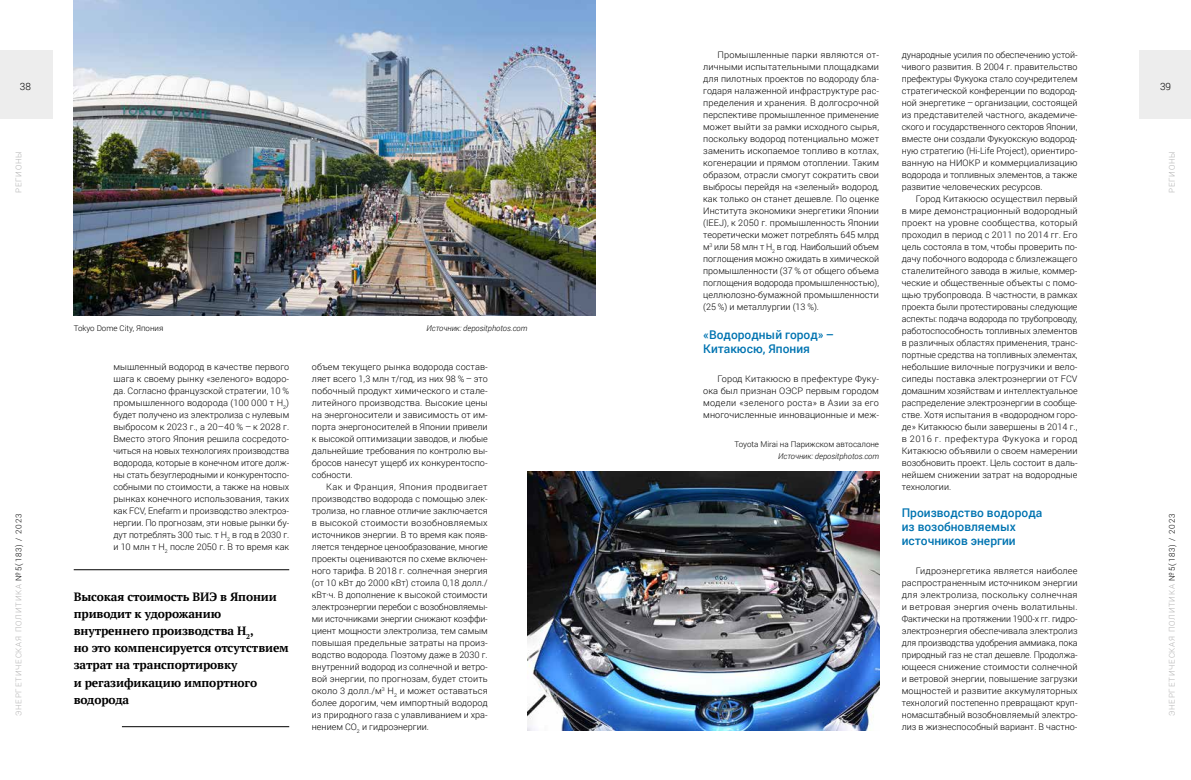
<style>
.page{position:relative;width:1191px;height:780px;background:#fff}
.page>*{position:absolute;margin:0;border:0;box-sizing:border-box;transform-origin:0 0}
.t1{font:700 12px/17px "PT Serif";letter-spacing:-.01em;color:#000}
.t2{font:500 12px/14.4px "Roboto";color:#0074b1}
.t3{font:300 10px "Roboto";color:#000}
.t4{font:300 9px/12px "Roboto";color:#000;text-align:justify}
.t5{font:300 8px "Roboto";letter-spacing:.1em;color:#b3b2b2}
.t6{font:300 8px "Roboto";color:#000}
.t7{font:italic 300 8px "Roboto";color:#000}
.t8{font:300 8px "Roboto";letter-spacing:.1em;color:#b0b0b0}
.s1{color:#000}
</style>
<div class="page">
<div style="left:1139px;top:51px;width:52px;height:68px;background:#ededed"></div>
<div style="left:0;top:51px;width:52px;height:68px;background:#ededed"></div>
<hr style="left:74px;top:569px;width:215px;height:1px;background:#000">
<hr style="left:122px;top:726px;width:167px;height:1px;background:#000">
<img style="left:74px;top:0;width:521px;height:315px">
<img style="left:527px;top:471px;width:352px;height:259px">
<p class="t4" style="left:901px;top:48px;width:177px">дународные усилия по обеспечению устой&shy;чивого развития. В 2004 г. правительство префектуры Фукуока стало соучредителем стратегической конференции по водород&shy;ной энергетике – организации, состоящей из представителей частного, академиче&shy;ского и государственного секторов Японии, вместе они создали Фукуокскую водород&shy;ную стратегию (Нi-Life Project), ориентиро&shy;ванную на НИОКР и коммерциализацию водорода и топливных элементов, а также развитие человеческих ресурсов.</p>
<p class="t4" style="left:901px;top:192px;width:177px;text-indent:14px">Город Китакюсю осуществил первый в мире демонстрационный водородный проект на уровне сообщества, который проходил в период с 2011 по 2014 гг. Его цель состояла в том, чтобы проверить по&shy;дачу побочного водорода с близлежащего сталелитейного завода в жилые, коммер&shy;ческие и общественные объекты с помо&shy;щью трубопровода. В частности, в рамках проекта были протестированы следующие аспекты: подача водорода по трубопроводу, работоспособность топливных элементов в различных областях применения, транс&shy;портные средства на топливных элементах, небольшие вилочные погрузчики и вело&shy;сипеды поставка электроэнергии от FCV домашним хозяйствам и интеллектуальное распределение электроэнергии в сообще&shy;стве. Хотя испытания в «водородном горо&shy;де» Китакюсю были завершены в 2014 г., в 2016 г. префектура Фукуока и город Китакюсю объявили о своем намерении возобновить проект. Цель состоит в даль&shy;нейшем снижении затрат на водородные технологии.</p>
<h1 class="t2" style="left:901px;top:504px;width:142px">Производство водорода из возобновляемых источников энергии</h1>
<p class="t4" style="left:901px;top:564px;width:177px;text-indent:14px">Гидроэнергетика является наиболее распространенным источником энергии для электролиза, поскольку солнечная и ветровая энергия очень волатильны.<br>Фактически на протяжении 1900‑х гг. гидро&shy;электроэнергия обеспечивала электролиз для производства удобрения аммиака, пока природный газ не стал дешевле. Продолжа&shy;ющееся снижение стоимости солнечной и ветровой энергии, повышение загрузки мощностей и развитие аккумуляторных технологий постепенно превращают круп&shy;номасштабный возобновляемый электро&shy;лиз в жизнеспособный вариант. В частно-</p>
<p class="t4" style="left:703px;top:48px;width:177px;text-indent:14px">Промышленные парки являются от&shy;личными испытательными площадками для пилотных проектов по водороду бла&shy;годаря налаженной инфраструктуре рас&shy;пределения и хранения. В долгосрочной перспективе промышленное применение может выйти за рамки исходного сырья, поскольку водород потенциально может заменить ископаемое топливо в котлах, когенерации и прямом отоплении. Таким образом, отрасли смогут сократить свои выбросы перейдя на «зеленый» водород, как только он станет дешевле. По оценке Института экономики энергетики Японии (IEEJ), к 2050 г. промышленность Японии теоретически может потреблять 645 млрд м<sup>3</sup> или 58 млн т Н<sub>2</sub> в год. Наибольший объем поглощения можно ожидать в химической промышленности (37 % от общего объема поглощения водорода промышленностью), целлюлозно-бумажной промышленности (25 %) и металлургии (13 %).</p>
<h1 class="t2" style="left:703px;top:327px;width:132px">«Водородный город» –<br>Китакюсю, Япония</h1>
<p class="t4" style="left:703px;top:372px;width:177px;text-indent:14px">Город Китакюсю в префектуре Фуку&shy;ока был признан ОЭСР первым городом модели «зеленого роста» в Азии за его многочисленные инновационные и меж-</p>
<p class="t3" style="left:20px;top:80px;width:13px">38</p>
<p class="t3" style="left:1160px;top:80px;width:13px">39</p>
<p class="t8" style="left:13px;top:193px;width:44px;rotate:-90deg">РЕГИОНЫ</p>
<p class="t8" style="left:1166px;top:193px;width:44px;rotate:-90deg">РЕГИОНЫ</p>
<p class="t6" style="left:74px;top:323px;width:91px">Tokyo Dome City, Япония</p>
<p class="t7" style="left:426px;top:323px;width:102px">Источник: depositphotos.com</p>
<p class="t4" style="left:312px;top:360px;width:177px">объем текущего рынка водорода состав&shy;ляет всего 1,3 млн т/год, из них 98 % – это побочный продукт химического и стале&shy;литейного производства. Высокие цены на энергоносители и зависимость от им&shy;порта энергоносителей в Японии привели к высокой оптимизации заводов, и любые дальнейшие требования по контролю вы&shy;бросов нанесут ущерб их конкурентоспо&shy;собности.</p>
<p class="t4" style="left:312px;top:480px;width:177px;text-indent:14px">Как и Франция, Япония продвигает производство водорода с помощью элек&shy;тролиза, но главное отличие заключается в высокой стоимости возобновляемых источников энергии. В то время как появ&shy;ляется тендерное ценообразование, многие проекты оцениваются по схеме включен&shy;ного тарифа. В 2018 г. солнечная энергия (от 10 кВт до 2000 кВт) стоила 0,18 долл./ кВт·ч. В дополнение к высокой стоимости электроэнергии перебои с возобновляемы&shy;ми источниками энергии снижают коэффи&shy;циент мощности электролиза, тем самым повышая предельные затраты на произ&shy;водство водорода. Поэтому даже в 2030 г. внутренний водород из солнечной и ветро&shy;вой энергии, по прогнозам, будет стоить около 3 долл./м<sup>3</sup> Н<sub>2</sub> и может оставаться более дорогим, чем импортный водород из природного газа с улавливанием и хра&shy;нением СО<sub>2</sub> и гидроэнергии.</p>
<p class="t4" style="left:113px;top:360px;width:177px">мышленный водород в качестве первого шага к своему рынку «зеленого» водоро&shy;да. Согласно французской стратегии, 10 % промышленного водорода (100 000 т Н<sub>2</sub>) будет получено из электролиза с нулевым выбросом к 2023 г., а 20–40 % – к 2028 г.<br>Вместо этого Япония решила сосредото&shy;читься на новых технологиях производства водорода, которые в конечном итоге долж&shy;ны стать безуглеродными и конкурентоспо&shy;собными по стоимости, а также на новых рынках конечного использования, таких как FCV, Enefarm и производство электроэ&shy;нергии. По прогнозам, эти новые рынки бу&shy;дут потреблять 300 тыс. т Н<sub>2</sub> в год в 2030 г. и 10 млн т Н<sub>2</sub> после 2050 г. В то время как</p>
<h1 class="t1" style="left:74px;top:588px;width:217px">Высокая стоимость ВИЭ в Японии приводит к удорожанию внутреннего производства Н<sub>2</sub>,<br>но это компенсируется отсутствием затрат на транспортировку<br>и регазификацию импортного водорода</h1>
<p class="t6" style="left:734px;top:438px;width:146px">Toyota Mirai на Парижском автосалоне</p>
<p class="t7" style="left:778px;top:450px;width:102px">Источник: depositphotos.com</p>
<p class="t5" style="left:13px;top:716px;width:204px;rotate:-90deg">ЭНЕРГЕТИЧЕСКАЯ ПОЛИТИКА <span class="s1">№5(183) / 2023</span></p>
<p class="t5" style="left:1166px;top:716px;width:204px;rotate:-90deg">ЭНЕРГЕТИЧЕСКАЯ ПОЛИТИКА <span class="s1">№5(183) / 2023</span></p>
</div>
